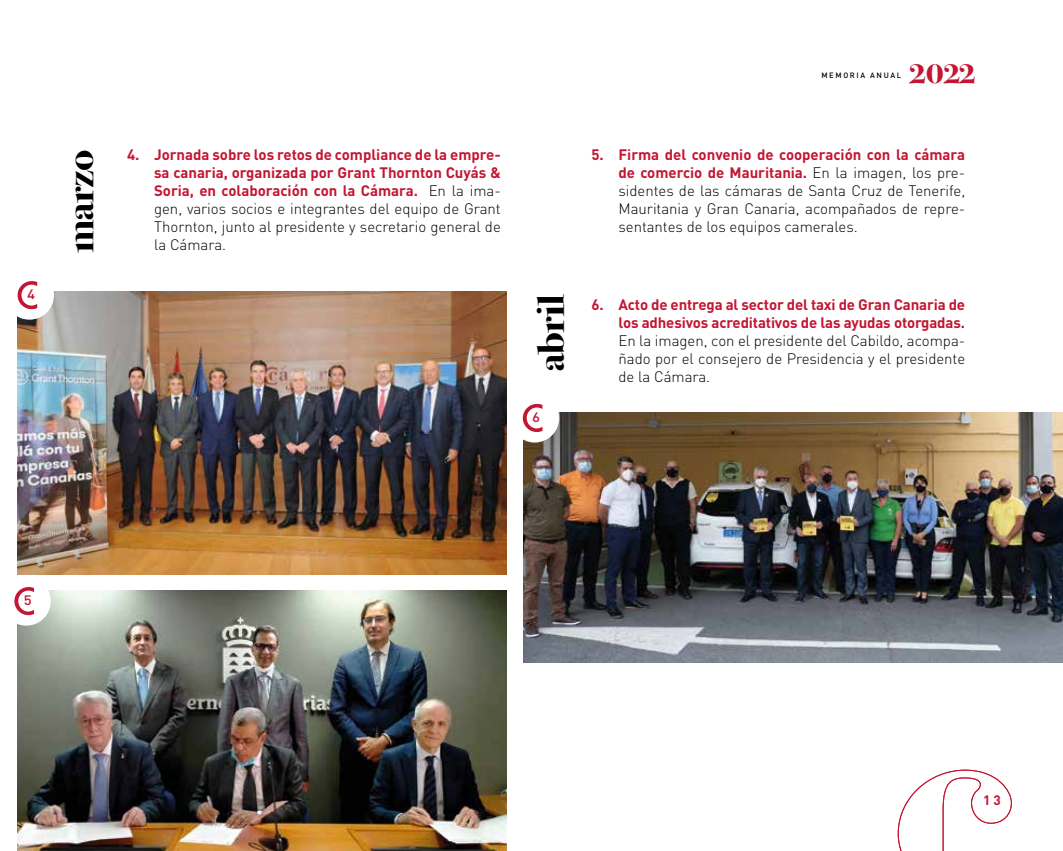
<style>
.page{position:relative;width:1063px;height:851px;background:#fff}
.page>*{position:absolute;margin:0;border:0;box-sizing:border-box;transform-origin:0 0}
.t1{font:700 37.8px "Bodoni Svty Two ITCTT";letter-spacing:-.02em;color:#000;scale:1.11 1}
.t2{font:700 28.05px "Bodoni Svty Two ITCTT";color:#c31632;scale:1.11 1}
.t3{font:700 15px/18px "DIN Pro";letter-spacing:-.01em;color:#c31632;text-align:justify}
.t4{font:300 15px/18px "DIN Pro";color:#000;text-align:justify}
.t5{font:500 13.5px "DIN Pro";color:#c31632;scale:1.11 1}
.t6{font:700 13.5px "DIN Pro";color:#c31632}
.t7{font:500 7.65px "DIN Pro";letter-spacing:.21em;color:#000}
.s1{font-weight:300;color:#000}
.s2{font-weight:700;color:#c31632}
</style>
<div class="page">
<svg style="left:897px;top:769px;width:115px;height:81px"></svg>
<img style="left:17px;top:291px;width:490px;height:283px">
<img style="left:17px;top:590px;width:490px;height:260px">
<img style="left:523px;top:412px;width:540px;height:250px">
<div style="left:5px;top:270px;width:49px;height:49px;background:#fff;border-radius:50%"></div>
<div style="left:2px;top:576px;width:49px;height:49px;background:#fff;border-radius:50%"></div>
<svg style="left:18px;top:281px;width:19px;height:28px"></svg>
<svg style="left:14px;top:587px;width:20px;height:28px"></svg>
<div style="left:510px;top:393px;width:49px;height:49px;background:#fff;border-radius:50%"></div>
<svg style="left:523px;top:404px;width:19px;height:28px"></svg>
<p class="t5" style="left:27px;top:283px;width:9px">4</p>
<h1 class="t1" style="left:49px;top:253px;width:95px;rotate:-90deg">marzo</h1>
<p class="t3" style="left:154px;top:144px;width:348px;text-indent:-27px">4. Jornada sobre los retos de compliance de la empre&shy;sa canaria, organizada por Grant Thornton Cuyás &amp; Soria, en colaboración con la Cámara. <span class="s1">En la ima&shy;gen, varios socios e integrantes del equipo de Grant Thornton, junto al presidente y secretario general de la Cámara.</span></p>
<h1 class="t1" style="left:519px;top:372px;width:72px;rotate:-90deg">abril</h1>
<p class="t5" style="left:532px;top:406px;width:9px">6</p>
<p class="t7" style="left:821px;top:69px;width:81px">MEMORIA ANUAL</p>
<h2 class="t2" style="left:909px;top:50px;width:62px">2022</h2>
<p class="t4" style="left:618px;top:144px;width:348px;text-indent:-27px"><span class="s2">5. Firma del convenio de cooperación con la cámara de comercio de Mauritania.</span> En la imagen, los pre&shy;sidentes de las cámaras de Santa Cruz de Tenerife, Mauritania y Gran Canaria, acompañados de repre&shy;sentantes de los equipos camerales.</p>
<p class="t3" style="left:591px;top:294px;width:375px;text-align:right">6. Acto de entrega al sector del taxi de Gran Canaria de los adhesivos acreditativos de las ayudas otorgadas.</p>
<p class="t4" style="left:618px;top:330px;width:348px">En la imagen, con el presidente del Cabildo, acompa&shy;ñado por el consejero de Presidencia y el presidente de la Cámara.</p>
<p class="t5" style="left:24px;top:589px;width:9px">5</p>
<p class="t6" style="left:983px;top:789px;width:19px">13</p>
</div>
